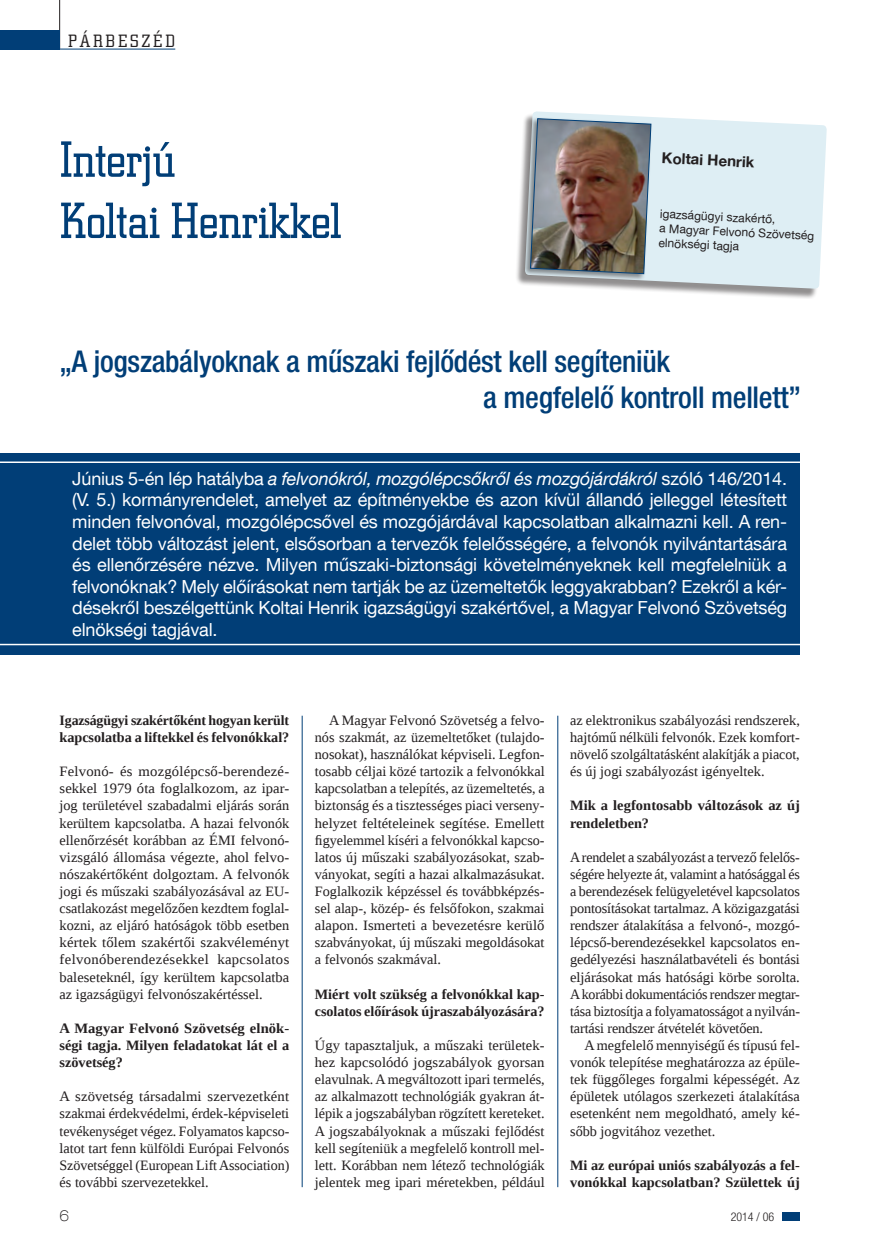
<style>
.page{position:relative;width:885px;height:1251px;background:#fff}
.page>*{position:absolute;margin:0;border:0;box-sizing:border-box;transform-origin:0 0}
.t1{font:51px/61.2px "Square Slabserif 711 Lt PFL Normal";letter-spacing:-.01em;color:#013e77}
.t2{font:500 condensed 30px/36px "Helvetica Neue LT Com";letter-spacing:-.01em;color:#013e77}
.t3{font:18px/21.6px "Helvetica Neue LT Com";letter-spacing:-.01em;color:#fff;text-align:justify}
.t4{font:18px "Square Slabserif 711 Lt PFL Normal";letter-spacing:.15em;color:#231f20}
.t5{font:700 15px "Helvetica Neue LT Com";color:#231f20}
.t6{font:100 expanded 15px "Helvetica Neue LT Com";color:#231f20}
.t7{font:14.25px/17.1px "Liberation Serif";letter-spacing:-.005em;color:#231f20;text-align:justify}
.t8{font:700 14.25px/17.1px "Liberation Serif";color:#231f20}
.t9{font:12px/14.4px "Helvetica Neue LT Com";color:#231f20}
.t10{font:300 condensed 12px "Helvetica Neue LT Com";color:#231f20}
.s1{font-style:italic}
</style>
<div class="page">
<div style="left:782px;top:1212px;width:17px;height:8px;background:#013e77"></div>
<hr style="left:60px;top:49px;width:115px;height:1px;background:#013e77">
<hr style="left:59px;top:0;width:1px;height:49px;background:#231f20">
<div style="left:0;top:30px;width:60px;height:19px;background:#013e77"></div>
<hr style="left:302px;top:715px;width:1px;height:471px;background:#013e77">
<hr style="left:557px;top:715px;width:1px;height:471px;background:#013e77">
<div style="left:515px;top:113px;width:310px;height:186px;background:#231f20;opacity:.5"></div>
<svg style="left:524px;top:111px;width:302px;height:178px;background:#deecf1"></svg>
<div style="left:523px;top:117px;width:129px;height:164px;background:#231f20;opacity:.5"></div>
<img style="left:529px;top:118px;width:122px;height:156px">
<div style="left:0;top:453px;width:799px;height:201px;background:#013e77"></div>
<hr style="left:0;top:643px;width:884px;height:2px;background:#fff">
<hr style="left:0;top:461px;width:884px;height:2px;background:#fff">
<p class="t4" style="left:68px;top:29px;width:108px">Párbeszéd</p>
<p class="t1" style="left:60px;top:128px;width:284px">Interjú<br>Koltai Henrikkel</p>
<p class="t5" style="left:662px;top:148px;width:94px;rotate:3deg">Koltai Henrik</p>
<p class="t9" style="left:660px;top:206px;width:157px;rotate:3deg">igazságügyi szakértő,<br>a Magyar Felvonó Szövetség elnökségi tagja</p>
<p class="t2" style="left:483px;top:342px;width:319px;text-indent:-423px">„A jogszabályoknak a műszaki fejlődést kell segíteniük<br>a megfelelő kontroll mellett”</p>
<p class="t3" style="left:72px;top:467px;width:716px">Június 5-én lép hatályba <span class="s1">a felvonókról, mozgólépcsőkről és mozgójárdákról</span> szóló 146/2014. (V. 5.) kormányrendelet, amelyet az építményekbe és azon kívül állandó jelleggel létesített minden felvonóval, mozgólépcsővel és mozgójárdával kapcsolatban alkalmazni kell. A ren&shy;delet több változást jelent, elsősorban a tervezők felelősségére, a felvonók nyilvántartására és ellenőrzésére nézve. Milyen műszaki-biztonsági követelményeknek kell megfelelniük a felvonóknak? Mely előírásokat nem tartják be az üzemeltetők leggyakrabban? Ezekről a kér&shy;désekről beszélgettünk Koltai Henrik igazságügyi szakértővel, a Magyar Felvonó Szövetség elnökségi tagjával.</p>
<p class="t8" style="left:60px;top:711px;width:231px">Igazságügyi szakértőként hogyan került kapcsolatba a liftekkel és felvonókkal?</p>
<p class="t7" style="left:60px;top:762px;width:231px">Felvonó- és mozgólépcső-berendezé&shy;sekkel 1979 óta foglalkozom, az ipar&shy;jog területével szabadalmi eljárás során kerültem kapcsolatba. A hazai felvonók ellenőrzését korábban az ÉMI felvonó&shy;vizsgáló állomása végezte, ahol felvo&shy;nószakértőként dolgoztam. A felvonók jogi és műszaki szabályozásával az EU&shy;csatlakozást megelőzően kezdtem foglal&shy;kozni, az eljáró hatóságok több esetben kértek tőlem szakértői szakvéleményt felvonóberendezésekkel kapcsolatos baleseteknél, így kerültem kapcsolatba az igazságügyi felvonószakértéssel.</p>
<p class="t8" style="left:60px;top:1019px;width:231px;text-align:justify">A Magyar Felvonó Szövetség elnök&shy;ségi tagja. Milyen feladatokat lát el a szövetség?</p>
<p class="t7" style="left:60px;top:1087px;width:231px">A szövetség társadalmi szervezetként szakmai érdekvédelmi, érdek-képviseleti tevékenységet végez. Folyamatos kapcso&shy;latot tart fenn külföldi Európai Felvonós Szövetséggel (European Lift Association) és további szervezetekkel.</p>
<p class="t7" style="left:315px;top:711px;width:231px;text-indent:14px">A Magyar Felvonó Szövetség a felvo&shy;nós szakmát, az üzemeltetőket (tulajdo&shy;nosokat), használókat képviseli. Legfon&shy;tosabb céljai közé tartozik a felvonókkal kapcsolatban a telepítés, az üzemeltetés, a biztonság és a tisztességes piaci verseny&shy;helyzet feltételeinek segítése. Emellett figyelemmel kíséri a felvonókkal kapcso&shy;latos új műszaki szabályozásokat, szab&shy;ványokat, segíti a hazai alkalmazásukat.<br>Foglalkozik képzéssel és továbbképzés&shy;sel alap-, közép- és felsőfokon, szakmai alapon. Ismerteti a bevezetésre kerülő szabványokat, új műszaki megoldásokat a felvonós szakmával.</p>
<p class="t8" style="left:315px;top:984px;width:231px">Miért volt szükség a felvonókkal kap&shy;csolatos előírások újraszabályozására?</p>
<p class="t7" style="left:315px;top:1036px;width:231px">Úgy tapasztaljuk, a műszaki területek&shy;hez kapcsolódó jogszabályok gyorsan elavulnak. A megváltozott ipari termelés, az alkalmazott technológiák gyakran át&shy;lépik a jogszabályban rögzített kereteket.<br>A jogszabályoknak a műszaki fejlődést kell segíteniük a megfelelő kontroll mel&shy;lett. Korábban nem létező technológiák jelentek meg ipari méretekben, például</p>
<p class="t7" style="left:570px;top:711px;width:231px">az elektronikus szabályozási rendszerek, hajtómű nélküli felvonók. Ezek komfort&shy;növelő szolgáltatásként alakítják a piacot, és új jogi szabályozást igényeltek.</p>
<p class="t8" style="left:570px;top:796px;width:231px">Mik a legfontosabb változások az új rendeletben?</p>
<p class="t7" style="left:570px;top:848px;width:231px">A rendelet a szabályozást a tervező felelős-</p>
<p class="t7" style="left:570px;top:865px;width:231px">ségére helyezte át, valamint a hatósággal és</p>
<p class="t7" style="left:570px;top:882px;width:231px">a berendezések felügyeletével kapcsolatos</p>
<p class="t7" style="left:570px;top:899px;width:231px">pontosításokat tartalmaz. A közigazgatási</p>
<p class="t7" style="left:570px;top:916px;width:231px">rendszer átalakítása a felvonó-, mozgó-</p>
<p class="t7" style="left:570px;top:933px;width:231px">lépcső-berendezésekkel kapcsolatos en-</p>
<p class="t7" style="left:570px;top:950px;width:231px">gedélyezési használatbavételi és bontási</p>
<p class="t7" style="left:570px;top:967px;width:231px">eljárásokat más hatósági körbe sorolta.</p>
<p class="t7" style="left:570px;top:985px;width:231px">Akorábbi dokumentációs rendszer megtar-</p>
<p class="t7" style="left:570px;top:1002px;width:231px">tása biztosítja a folyamatosságot a nyilván-</p>
<p class="t7" style="left:570px;top:1019px;width:194px">tartási rendszer átvételét követően.</p>
<p class="t7" style="left:584px;top:1036px;width:217px">A megfelelő mennyiségű és típusú fel-</p>
<p class="t7" style="left:570px;top:1053px;width:231px">vonók telepítése meghatározza az épüle-</p>
<p class="t7" style="left:570px;top:1070px;width:231px">tek függőleges forgalmi képességét. Az</p>
<p class="t7" style="left:570px;top:1087px;width:231px">épületek utólagos szerkezeti átalakítása</p>
<p class="t7" style="left:570px;top:1104px;width:231px">esetenként nem megoldható, amely ké-</p>
<p class="t7" style="left:570px;top:1121px;width:147px">sőbb jogvitához vezethet.</p>
<p class="t8" style="left:570px;top:1155px;width:231px">Mi az európai uniós szabályozás a fel&shy;vonókkal kapcsolatban? Születtek új</p>
<p class="t6" style="left:60px;top:1206px;width:11px">6</p>
<p class="t10" style="left:730px;top:1209px;width:45px">2014 / 06</p>
</div>
